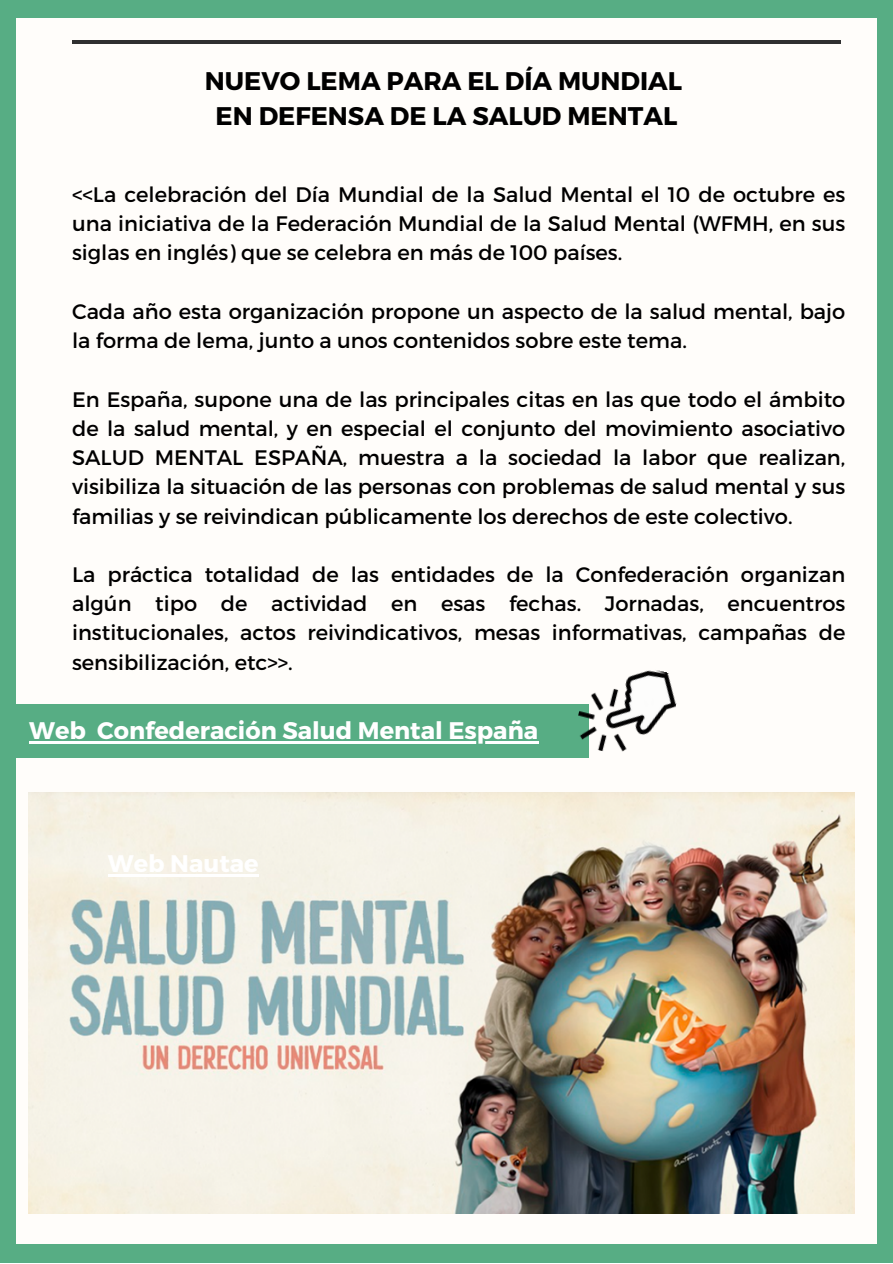
<style>
.page{position:relative;width:893px;height:1264px;background:#fff}
.page>*{position:absolute;margin:0;border:0;box-sizing:border-box;transform-origin:0 0}
.t1{font:700 25.5px "Montserrat";color:#000}
.t2{font:700 24px "Montserrat";color:#fff}
.t3{font:21px/29.2px "Montserrat";color:#000;text-align:justify}
</style>
<div class="page">
<div style="left:0;top:0;width:892px;height:1262px;background:#57ad84"></div>
<div style="left:17px;top:18px;width:859px;height:1226px;background:#fffdfa"></div>
<img style="left:29px;top:792px;width:825px;height:421px">
<hr style="left:72px;top:40px;width:768px;height:4px;background:#303030">
<div style="left:0;top:703px;width:588px;height:54px;background:#57ad84"></div>
<hr style="left:29px;top:741px;width:57px;height:2px;background:#fff">
<svg style="left:86px;top:741px;width:11px;height:2px"></svg>
<hr style="left:97px;top:741px;width:441px;height:2px;background:#fff">
<hr style="left:108px;top:874px;width:151px;height:2px;background:#fff">
<img style="left:571px;top:670px;width:106px;height:88px">
<p class="t1" style="left:205px;top:64px;width:478px">NUEVO LEMA PARA EL DÍA MUNDIAL</p>
<p class="t1" style="left:215px;top:99px;width:463px">EN DEFENSA DE LA SALUD MENTAL</p>
<p class="t3" style="left:72px;top:179px;width:774px">&lt;&lt;La celebración del Día Mundial de la Salud Mental el 10 de octubre es una iniciativa de la Federación Mundial de la Salud Mental (WFMH, en sus siglas en inglés) que se celebra en más de 100 países.</p>
<p class="t3" style="left:72px;top:296px;width:774px">Cada año esta organización propone un aspecto de la salud mental, bajo la forma de lema, junto a unos contenidos sobre este tema.</p>
<p class="t3" style="left:72px;top:383px;width:774px">En España, supone una de las principales citas en las que todo el ámbito de la salud mental, y en especial el conjunto del movimiento asociativo SALUD MENTAL ESPAÑA, muestra a la sociedad la labor que realizan, visibiliza la situación de las personas con problemas de salud mental y sus familias y se reivindican públicamente los derechos de este colectivo.</p>
<p class="t3" style="left:72px;top:559px;width:774px">La práctica totalidad de las entidades de la Confederación organizan algún tipo de actividad en esas fechas. Jornadas, encuentros institucionales, actos reivindicativos, mesas informativas, campañas de sensibilización, etc&gt;&gt;.</p>
<p class="t2" style="left:29px;top:715px;width:510px">Web Confederación Salud Mental España</p>
<p class="t2" style="left:108px;top:847px;width:152px">Web Nautae</p>
</div>
